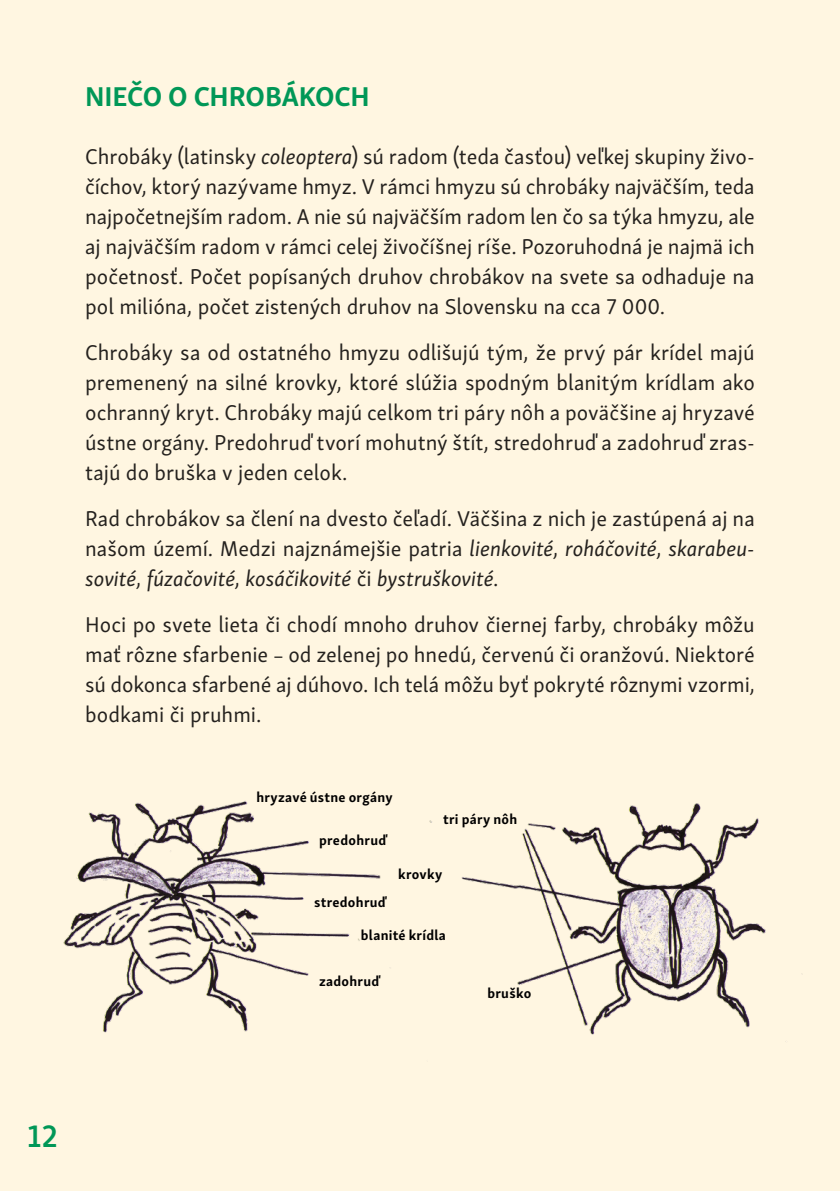
<style>
.page{position:relative;width:840px;height:1191px;background:#fff}
.page>*{position:absolute;margin:0;border:0;box-sizing:border-box;transform-origin:0 0}
.t1{font:600 32px "Skolar Sans Latn";color:#009757}
.t2{font:700 28px "Skolar Sans Latn";letter-spacing:-.005em;color:#009757}
.t3{font:22px/30px "Skolar Sans Latn";color:#24211e;text-align:justify}
.t4{font:700 14px "Skolar Sans Latn";letter-spacing:.02em;color:#000}
.s1{font-style:italic}
.s2{font-size:20px}
</style>
<div class="page">
<div style="left:0;top:0;width:839px;height:1191px;background:#fff6e1"></div>
<img style="left:63px;top:801px;width:740px;height:241px">
<p class="t2" style="left:85px;top:74px;width:286px">NIEČO O CHROBÁKOCH</p>
<p class="t3" style="left:85px;top:140px;width:670px">Chrobáky (latinsky <span class="s1">coleoptera</span>) sú radom (teda časťou) veľkej skupiny živo&shy;číchov, ktorý nazývame hmyz. V rámci hmyzu sú chrobáky najväčším, teda najpočetnejším radom. A nie sú najväčším radom len čo sa týka hmyzu, ale aj najväčším radom v rámci celej živočíšnej ríše. Pozoruhodná je najmä ich početnosť. Počet popísaných druhov chrobákov na svete sa odhaduje na pol milióna, počet zistených druhov na Slovensku na cca 7 000.</p>
<p class="t3" style="left:85px;top:336px;width:671px">Chrobáky sa od ostatného hmyzu odlišujú tým, že prvý pár krídel majú premenený na silné krovky, ktoré slúžia spodným blanitým krídlam ako ochranný kryt. Chrobáky majú celkom tri páry nôh a poväčšine aj hryzavé ústne orgány. Predohruď tvorí mohutný štít, stredohruď a zadohruď zras&shy;tajú do bruška v jeden celok.</p>
<p class="t3" style="left:85px;top:502px;width:670px">Rad chrobákov sa člení na dvesto čeľadí. Väčšina z nich je zastúpená aj na našom území. Medzi najznámejšie patria <span class="s1">lienkovité</span>, <span class="s1">roháčovité</span>, <span class="s1">skarabeu&shy;sovité</span>, <span class="s1">fúzačovité</span>, <span class="s1">kosáčikovité</span> či <span class="s1">bystruškovité</span>.</p>
<p class="t3" style="left:85px;top:608px;width:671px">Hoci po svete lieta či chodí mnoho druhov čiernej farby, chrobáky môžu mať rôzne sfarbenie <span class="s2">–</span> od zelenej po hnedú, červenú či oranžovú. Niektoré sú dokonca sfarbené aj dúhovo. Ich telá môžu byť pokryté rôznymi vzormi, bodkami či pruhmi.</p>
<p class="t4" style="left:256px;top:785px;width:138px">hryzavé ústne orgány</p>
<p class="t4" style="left:319px;top:828px;width:69px">predohruď</p>
<p class="t4" style="left:443px;top:808px;width:76px">tri páry nôh</p>
<p class="t4" style="left:314px;top:891px;width:73px">stredohruď</p>
<p class="t4" style="left:398px;top:863px;width:45px">krovky</p>
<p class="t4" style="left:361px;top:924px;width:87px">blanité krídla</p>
<p class="t4" style="left:319px;top:969px;width:62px">zadohruď</p>
<p class="t4" style="left:487px;top:981px;width:45px">bruško</p>
<h1 class="t1" style="left:27px;top:1110px;width:32px">12</h1>
</div>
